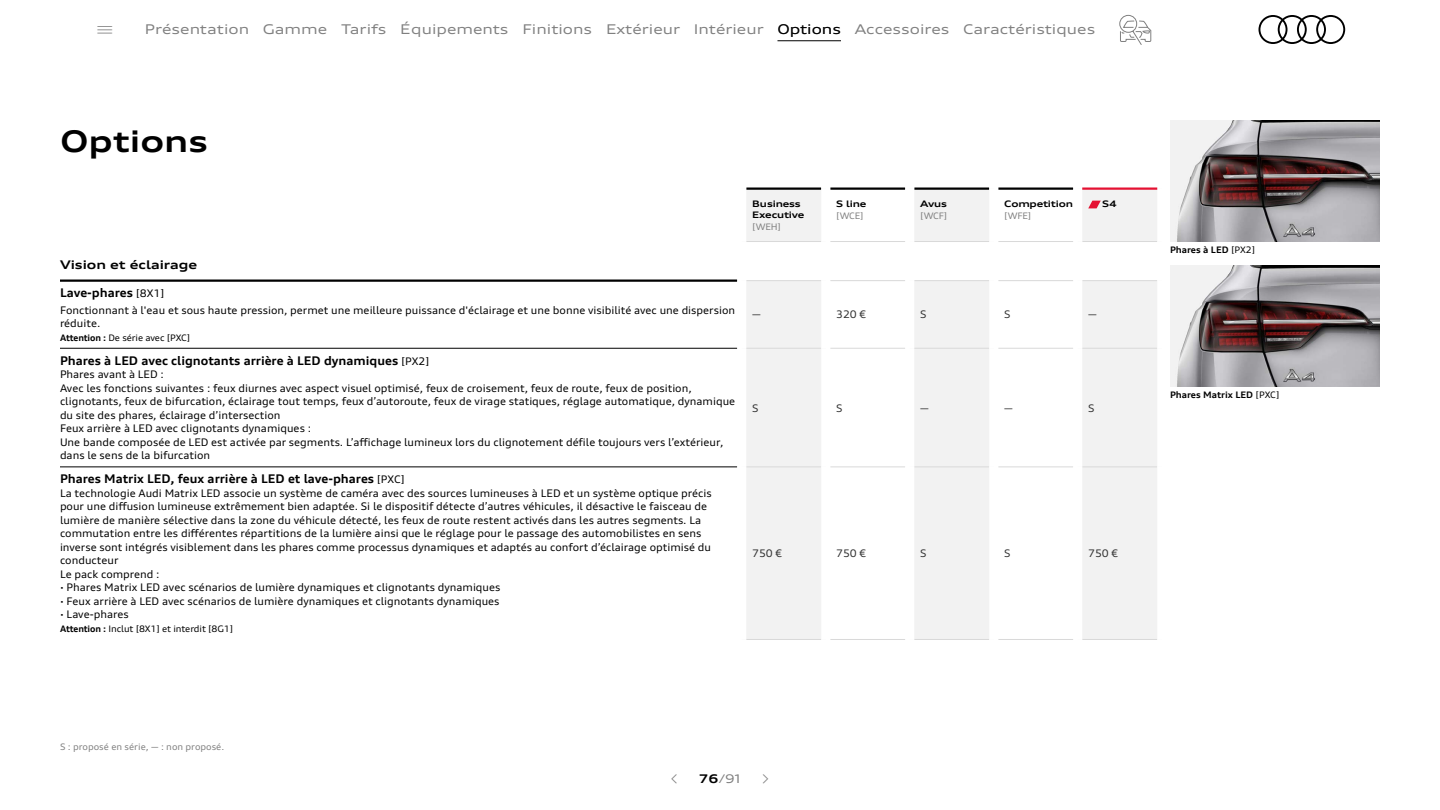
<style>
.page{position:relative;width:1440px;height:810px;background:#fff}
.page>*{position:absolute;margin:0;border:0;box-sizing:border-box;transform-origin:0 0}
.t1{font:700 expanded 30px "Audi Type";color:#000}
.t2{font:13.5px "Audi Type Var";color:#808080}
.Equipment_detail_note{font:700 expanded 12px "Audi Type";color:#000}
.t3{font:700 expanded 12px "Audi Type";color:#000}
.t4{font:expanded 12px "Audi Type";color:#808080}
.Equipment_detail_note-2{font:expanded 10.5px/13.5px "Audi Type";color:#000}
.t5{font:expanded 10.5px "Audi Type";letter-spacing:-.02em;color:#333}
.Equipment_detail_note-3{font:expanded 9px "Audi Type";letter-spacing:-.01em;color:#000}
.t6{font:700 expanded 9px/11px "Audi Type";letter-spacing:-.02em;color:#000}
.t7{font:expanded 9px "Audi Type";color:#808080}
.t8{font:700 expanded 9px "Audi Type";color:#000}
.s1{color:#000}
.s2{font-weight:400;font-size:10.5px}
.s3{font-weight:700;font-stretch:normal}
.s4{font-weight:400;color:#808080}
.s5{font-weight:700;color:#000}
.s6{font-weight:400}
</style>
<div class="page">
<svg style="left:746px;top:190px;width:411px;height:449px;fill:#f2f2f2"></svg>
<hr style="left:746px;top:188px;width:75px;height:2px;background:#000">
<hr style="left:830px;top:188px;width:75px;height:2px;background:#000">
<hr style="left:914px;top:188px;width:75px;height:2px;background:#000">
<hr style="left:998px;top:188px;width:75px;height:2px;background:#000">
<hr style="left:746px;top:241px;width:75px;height:1px;background:#d9d9d9">
<hr style="left:830px;top:241px;width:75px;height:1px;background:#d9d9d9">
<hr style="left:914px;top:241px;width:75px;height:1px;background:#d9d9d9">
<hr style="left:998px;top:241px;width:75px;height:1px;background:#d9d9d9">
<hr style="left:1082px;top:241px;width:75px;height:1px;background:#d9d9d9">
<hr style="left:60px;top:348px;width:677px;height:1px;background:#000">
<hr style="left:60px;top:467px;width:677px;height:1px;background:#000">
<hr style="left:746px;top:280px;width:75px;height:1px;background:#d9d9d9">
<hr style="left:830px;top:280px;width:75px;height:1px;background:#d9d9d9">
<hr style="left:914px;top:280px;width:75px;height:1px;background:#d9d9d9">
<hr style="left:998px;top:280px;width:75px;height:1px;background:#d9d9d9">
<hr style="left:1082px;top:280px;width:75px;height:1px;background:#d9d9d9">
<hr style="left:746px;top:348px;width:75px;height:1px;background:#d9d9d9">
<hr style="left:830px;top:348px;width:75px;height:1px;background:#d9d9d9">
<hr style="left:914px;top:348px;width:75px;height:1px;background:#d9d9d9">
<hr style="left:998px;top:348px;width:75px;height:1px;background:#d9d9d9">
<hr style="left:1082px;top:348px;width:75px;height:1px;background:#d9d9d9">
<hr style="left:746px;top:467px;width:75px;height:1px;background:#d9d9d9">
<hr style="left:830px;top:467px;width:75px;height:1px;background:#d9d9d9">
<hr style="left:914px;top:467px;width:75px;height:1px;background:#d9d9d9">
<hr style="left:998px;top:467px;width:75px;height:1px;background:#d9d9d9">
<hr style="left:1082px;top:467px;width:75px;height:1px;background:#d9d9d9">
<hr style="left:746px;top:639px;width:75px;height:1px;background:#d9d9d9">
<hr style="left:830px;top:639px;width:75px;height:1px;background:#d9d9d9">
<hr style="left:914px;top:639px;width:75px;height:1px;background:#d9d9d9">
<hr style="left:998px;top:639px;width:75px;height:1px;background:#d9d9d9">
<hr style="left:1082px;top:639px;width:75px;height:1px;background:#d9d9d9">
<hr style="left:60px;top:280px;width:677px;height:2px;background:#000">
<div style="left:821px;top:189px;width:9px;height:53px;background:#fff"></div>
<div style="left:1073px;top:189px;width:9px;height:53px;background:#fff"></div>
<div style="left:821px;top:242px;width:9px;height:39px;background:#fff"></div>
<div style="left:905px;top:242px;width:9px;height:39px;background:#fff"></div>
<div style="left:989px;top:242px;width:9px;height:39px;background:#fff"></div>
<div style="left:1073px;top:242px;width:9px;height:39px;background:#fff"></div>
<div style="left:821px;top:281px;width:9px;height:67px;background:#fff"></div>
<div style="left:905px;top:281px;width:9px;height:67px;background:#fff"></div>
<div style="left:989px;top:281px;width:9px;height:67px;background:#fff"></div>
<div style="left:1073px;top:281px;width:9px;height:67px;background:#fff"></div>
<div style="left:821px;top:348px;width:9px;height:119px;background:#fff"></div>
<div style="left:905px;top:348px;width:9px;height:119px;background:#fff"></div>
<div style="left:989px;top:348px;width:9px;height:119px;background:#fff"></div>
<div style="left:1073px;top:348px;width:9px;height:119px;background:#fff"></div>
<div style="left:821px;top:467px;width:9px;height:172px;background:#fff"></div>
<div style="left:905px;top:467px;width:9px;height:172px;background:#fff"></div>
<div style="left:989px;top:467px;width:9px;height:172px;background:#fff"></div>
<div style="left:1073px;top:467px;width:9px;height:172px;background:#fff"></div>
<div style="left:905px;top:189px;width:9px;height:53px;background:#fff"></div>
<div style="left:989px;top:189px;width:9px;height:53px;background:#fff"></div>
<hr style="left:1082px;top:188px;width:75px;height:2px;background:#e51132">
<svg style="left:1088px;top:201px;width:13px;height:7px"></svg>
<img style="left:1170px;top:120px;width:210px;height:122px">
<img style="left:1170px;top:266px;width:210px;height:121px">
<svg style="left:1259px;top:15px;width:86px;height:29px"></svg>
<svg style="left:1119px;top:15px;width:33px;height:30px"></svg>
<hr style="left:777px;top:40px;width:64px;height:1px;background:#000">
<p class="t2" style="left:145px;top:21px;width:952px">Présentation Gamme Tarifs Équipements Finitions Extérieur Intérieur <span class="s1">Options</span> Accessoires Caractéristiques</p>
<p class="t1" style="left:60px;top:123px;width:149px">Options</p>
<p class="t3" style="left:60px;top:257px;width:139px">Vision et éclairage</p>
<p class="Equipment_detail_note" style="left:60px;top:285px;width:106px">Lave-phares <span class="s2">[8X1]</span></p>
<p class="Equipment_detail_note-2" style="left:60px;top:303px;width:677px">Fonctionnant à l'eau et sous haute pression, permet une meilleure puissance d'éclairage et une bonne visibilité avec une dispersion réduite.</p>
<p class="Equipment_detail_note-3" style="left:60px;top:332px;width:132px"><span class="s3">Attention :</span> De série avec [PXC]</p>
<p class="Equipment_detail_note" style="left:60px;top:353px;width:371px">Phares à LED avec clignotants arrière à LED dynamiques <span class="s2">[PX2]</span></p>
<p class="Equipment_detail_note-2" style="left:60px;top:368px;width:677px">Phares avant à LED :<br>Avec les fonctions suivantes : feux diurnes avec aspect visuel optimisé, feux de croisement, feux de route, feux de position, clignotants, feux de bifurcation, éclairage tout temps, feux d’autoroute, feux de virage statiques, réglage automatique, dynamique du site des phares, éclairage d’intersection<br>Feux arrière à LED avec clignotants dynamiques :<br>Une bande composée de LED est activée par segments. L’affichage lumineux lors du clignotement défile toujours vers l’extérieur, dans le sens de la bifurcation</p>
<p class="Equipment_detail_note" style="left:60px;top:472px;width:347px">Phares Matrix LED, feux arrière à LED et lave-phares <span class="s2">[PXC]</span></p>
<p class="Equipment_detail_note-2" style="left:60px;top:486px;width:653px">La technologie Audi Matrix LED associe un système de caméra avec des sources lumineuses à LED et un système optique précis pour une diffusion lumineuse extrêmement bien adaptée. Si le dispositif détecte d’autres véhicules, il désactive le faisceau de lumière de manière sélective dans la zone du véhicule détecté, les feux de route restent activés dans les autres segments. La commutation entre les différentes répartitions de la lumière ainsi que le réglage pour le passage des automobilistes en sens inverse sont intégrés visiblement dans les phares comme processus dynamiques et adaptés au confort d’éclairage optimisé du conducteur<br>Le pack comprend :</p>
<p class="Equipment_detail_note-2" style="left:60px;top:581px;width:442px">▪ Phares Matrix LED avec scénarios de lumière dynamiques et clignotants dynamiques</p>
<p class="Equipment_detail_note-2" style="left:60px;top:594px;width:441px">▪ Feux arrière à LED avec scénarios de lumière dynamiques et clignotants dynamiques</p>
<p class="Equipment_detail_note-2" style="left:60px;top:608px;width:70px">▪ Lave-phares</p>
<p class="Equipment_detail_note-3" style="left:60px;top:623px;width:175px"><span class="s3">Attention :</span> Inclut [8X1] et interdit [8G1]</p>
<p class="t7" style="left:920px;top:210px;width:29px">[WCF]</p>
<p class="t6" style="left:1004px;top:199px;width:70px;line-height:11.2px">Competition <span class="s4">[WFE]</span></p>
<p class="t6" style="left:1102px;top:199px;width:16px">S4</p>
<p class="t6" style="left:752px;top:199px;width:54px">Business<br>Executive <span class="s4">[WEH]</span></p>
<p class="t6" style="left:836px;top:199px;width:32px;line-height:11.2px">S line <span class="s4">[WCE]</span></p>
<p class="t6" style="left:920px;top:199px;width:28px">Avus</p>
<p class="t5" style="left:752px;top:308px;width:10px">—</p>
<p class="t5" style="left:836px;top:308px;width:31px">320 €</p>
<p class="t5" style="left:920px;top:308px;width:8px">S</p>
<p class="t5" style="left:1004px;top:308px;width:8px">S</p>
<p class="t5" style="left:1088px;top:308px;width:10px">—</p>
<p class="t5" style="left:752px;top:401px;width:8px">S</p>
<p class="t5" style="left:836px;top:401px;width:8px">S</p>
<p class="t5" style="left:920px;top:401px;width:10px">—</p>
<p class="t5" style="left:1004px;top:401px;width:10px">—</p>
<p class="t5" style="left:1088px;top:401px;width:8px">S</p>
<p class="t5" style="left:752px;top:547px;width:31px">750 €</p>
<p class="t5" style="left:836px;top:547px;width:31px">750 €</p>
<p class="t5" style="left:920px;top:547px;width:8px">S</p>
<p class="t5" style="left:1004px;top:547px;width:8px">S</p>
<p class="t5" style="left:1088px;top:547px;width:31px">750 €</p>
<p class="t7" style="left:60px;top:741px;width:166px">S : proposé en série, ― : non proposé.</p>
<p class="t4" style="left:699px;top:771px;width:43px"><span class="s5">76</span>/91</p>
<p class="t8" style="left:1170px;top:244px;width:87px">Phares à LED <span class="s6">[PX2]</span></p>
<p class="t8" style="left:1170px;top:390px;width:111px">Phares Matrix LED <span class="s6">[PXC]</span></p>
</div>
